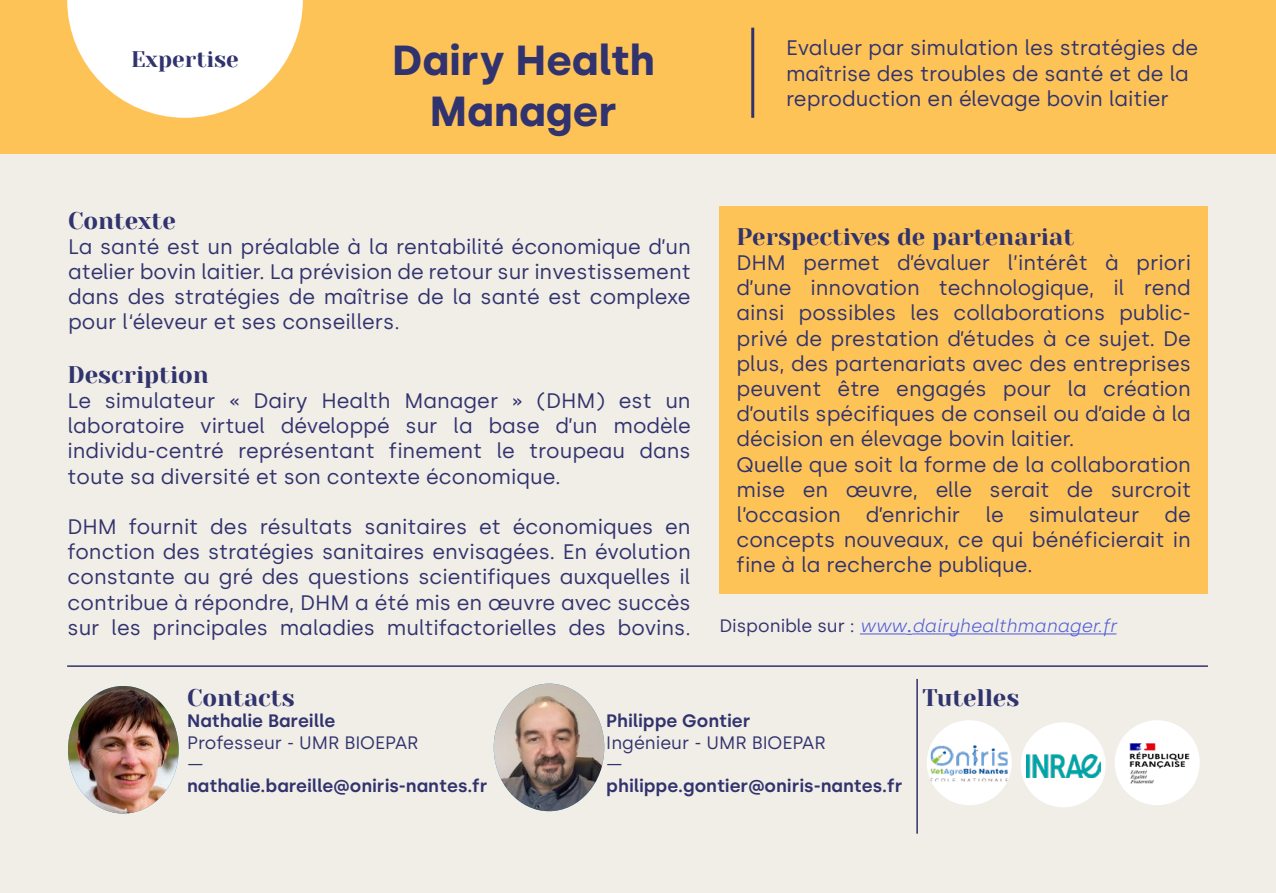
<style>
.page{position:relative;width:1276px;height:893px;background:#fff}
.page>*{position:absolute;margin:0;border:0;box-sizing:border-box;transform-origin:0 0}
.Nom_projet_bandeau{font:700 42px/50.4px "Silka";color:#31336e;text-align:center}
.Sous-titre{font:24px "Yeseva One";color:#31336e}
.t1{font:22.5px "Yeseva One";color:#31336e}
.Texte_courant{font:21px/25.2px "Silka";color:#31336e;text-align:justify}
.Texte_bloc_résulats{font:21px/25.2px "Silka";color:#31336e;text-align:justify}
.Descriptif_bandeau{font:21px/25.2px "Silka";color:#31336e}
.Contacts{font:600 18px "Silka";color:#31336e}
.Contacts-2{font:18px/21.6px "Silka";color:#31336e}
.Texte_courant-2{font:italic 300 18px "Silka";color:#4f5cd6}
.s1{font-size:19.5px}
.s2{font-weight:400;font-style:normal;color:#31336e}
.s3{font-weight:400;font-style:normal;font-size:21px}
</style>
<div class="page">
<div style="left:0;top:22px;width:1276px;height:871px;background:#f1ede7"></div>
<img style="left:68px;top:686px;width:111px;height:128px">
<hr style="left:67px;top:665px;width:1141px;height:2px;background:#31336e">
<div style="left:719px;top:206px;width:489px;height:388px;background:#fec357"></div>
<hr style="left:916px;top:679px;width:2px;height:155px;background:#31336e">
<div style="left:1020px;top:722px;width:85px;height:85px;background:#fff;border-radius:50%"></div>
<img style="left:1026px;top:754px;width:74px;height:24px">
<div style="left:926px;top:720px;width:86px;height:85px;background:#fff;border-radius:50%"></div>
<img style="left:930px;top:745px;width:77px;height:36px">
<div style="left:0;top:0;width:1276px;height:153px;background:#fec357"></div>
<svg style="left:67px;top:0;width:236px;height:118px"></svg>
<hr style="left:751px;top:28px;width:3px;height:90px;background:#31336e">
<img style="left:494px;top:684px;width:110px;height:127px">
<hr style="left:860px;top:633px;width:46px;height:1px;background:#4f5cd6">
<hr style="left:912px;top:633px;width:204px;height:1px;background:#4f5cd6">
<div style="left:1114px;top:720px;width:85px;height:85px;background:#fff;border-radius:50%"></div>
<img style="left:1121px;top:736px;width:76px;height:53px">
<p class="t1" style="left:131px;top:43px;width:109px">Expertise</p>
<p class="Nom_projet_bandeau" style="left:392px;top:35px;width:264px">Dairy Health<br>Manager</p>
<p class="Descriptif_bandeau" style="left:786px;top:35px;width:414px">Evaluer par simulation les stratégies de maîtrise des troubles de santé et de la reproduction en élevage bovin laitier</p>
<p class="Sous-titre" style="left:68px;top:203px;width:109px">Contexte</p>
<p class="Texte_courant" style="left:68px;top:234px;width:624px">La santé est un préalable à la rentabilité économique d’un atelier bovin laitier. La prévision de retour sur investissement dans des stratégies de maîtrise de la santé est complexe pour l‘éleveur et ses conseillers<span class="s1">.</span></p>
<p class="Sous-titre" style="left:68px;top:357px;width:143px">Description</p>
<p class="Texte_courant" style="left:68px;top:388px;width:624px">Le simulateur « Dairy Health Manager » (DHM) est un laboratoire virtuel développé sur la base d’un modèle individu-centré représentant finement le troupeau dans toute sa diversité et son contexte économique.</p>
<p class="Texte_courant" style="left:68px;top:514px;width:624px">DHM fournit des résultats sanitaires et économiques en fonction des stratégies sanitaires envisagées. En évolution constante au gré des questions scientifiques auxquelles il contribue à répondre, DHM a été mis en œuvre avec succès sur les principales maladies multifactorielles des bovins<span class="s1">.</span></p>
<p class="Sous-titre" style="left:736px;top:219px;width:339px">Perspectives de partenariat</p>
<p class="Texte_bloc_résulats" style="left:736px;top:250px;width:456px">DHM permet d’évaluer l’intérêt à priori d’une innovation technologique, il rend ainsi possibles les collaborations public&shy;privé de prestation d’études à ce sujet. De plus, des partenariats avec des entreprises peuvent être engagés pour la création d’outils spécifiques de conseil ou d’aide à la décision en élevage bovin laitier.</p>
<p class="Texte_bloc_résulats" style="left:736px;top:452px;width:456px">Quelle que soit la forme de la collaboration mise en œuvre, elle serait de surcroit l’occasion d’enrichir le simulateur de concepts nouveaux, ce qui bénéficierait in fine à la recherche publique.</p>
<p class="Texte_courant-2" style="left:719px;top:615px;width:398px"><span class="s2">Disponible sur :</span> www<span class="s3">.</span>dairyhealthmanager.fr</p>
<p class="Sous-titre" style="left:187px;top:680px;width:109px">Contacts</p>
<p class="Contacts" style="left:187px;top:710px;width:150px">Nathalie Bareille</p>
<p class="Contacts-2" style="left:187px;top:732px;width:233px">Professeur - UMR BIOEPAR —</p>
<p class="Contacts" style="left:187px;top:775px;width:302px">nathalie.bareille@oniris-nantes.fr</p>
<p class="Contacts" style="left:606px;top:710px;width:146px">Philippe Gontier</p>
<p class="Contacts-2" style="left:606px;top:732px;width:221px">Ingénieur - UMR BIOEPAR —</p>
<p class="Contacts" style="left:606px;top:775px;width:298px">philippe.gontier@oniris-nantes.fr</p>
<p class="Sous-titre" style="left:922px;top:680px;width:98px">Tutelles</p>
</div>
